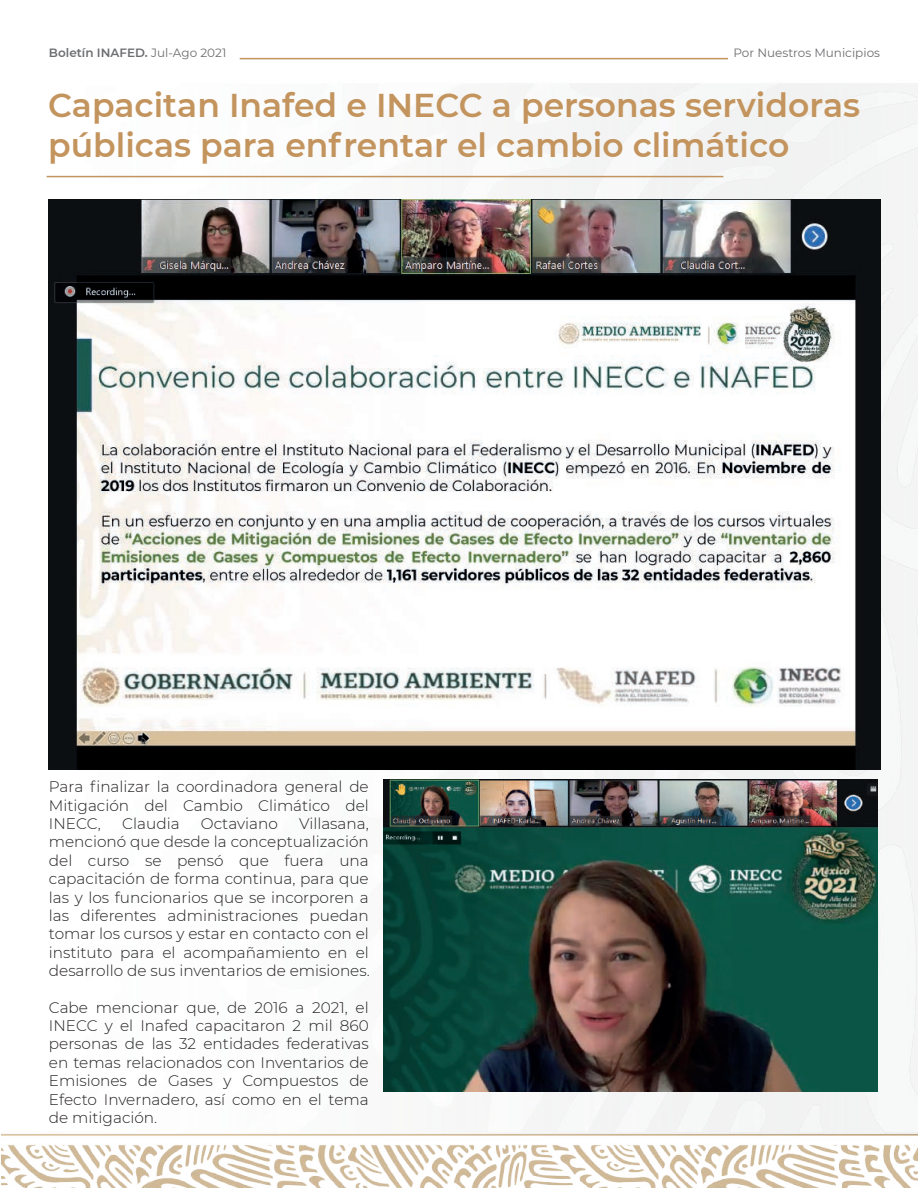
<style>
.page{position:relative;width:918px;height:1188px;background:#fff}
.page>*{position:absolute;margin:0;border:0;box-sizing:border-box;transform-origin:0 0}
.t1{font:600 33px/39.6px "Montserrat";color:#c3945d}
.t2{font:300 15.3px/18.3px "Montserrat";color:#231f20;text-align:justify}
.t3{font:600 12px "Montserrat";color:#6d6e71}
.t4{font:12px "Montserrat";color:#6d6e71}
.s1{font-weight:400}
</style>
<div class="page">
<img style="left:2px;top:57px;width:916px;height:1131px">
<hr style="left:240px;top:58px;width:488px;height:1px;background:#c3945d">
<hr style="left:47px;top:176px;width:676px;height:1px;background:#c3945d">
<img style="left:49px;top:199px;width:832px;height:570px">
<img style="left:384px;top:779px;width:494px;height:313px">
<p class="t3" style="left:49px;top:44px;width:179px">Boletín INAFED. <span class="s1">Jul-Ago 2021</span></p>
<p class="t4" style="left:733px;top:45px;width:148px">Por Nuestros Municipios</p>
<h1 class="t1" style="left:48px;top:85px;width:813px">Capacitan Inafed e INECC a personas servidoras públicas para enfrentar el cambio climático</h1>
<p class="t2" style="left:49px;top:777px;width:321px">Para finalizar la coordinadora general de Mitigación del Cambio Climático del INECC,</p>
<p class="t2" style="left:49px;top:814px;width:322px;text-indent:250px">Villasana, mencionó que desde la conceptualización del curso se pensó que fuera una capacitación de forma continua, para que las y los funcionarios que se incorporen a las diferentes administraciones puedan tomar los cursos y estar en contacto con el instituto para el acompañamiento en el desarrollo de sus inventarios de emisiones.</p>
<p class="t2" style="left:49px;top:998px;width:321px">Cabe mencionar que, de 2016 a 2021, el INECC y el Inafed capacitaron 2 mil 860 personas de las 32 entidades federativas en temas relacionados con Inventarios de Emisiones de Gases y Compuestos de Efecto Invernadero, así como en el tema de mitigación.</p>
<p class="t2" style="left:122px;top:814px;width:59px">Claudia</p>
<p class="t2" style="left:201px;top:814px;width:79px">Octaviano</p>
</div>
